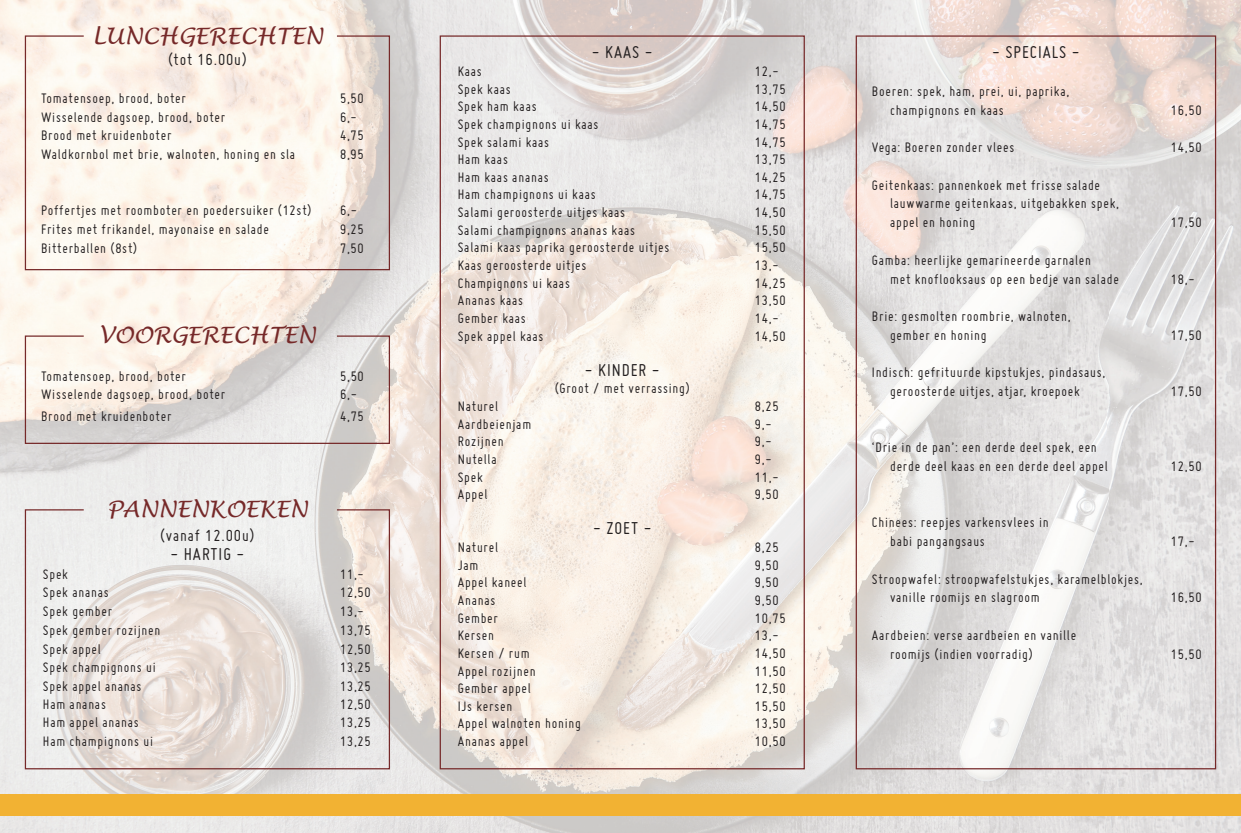
<style>
.page{position:relative;width:1241px;height:833px;background:#fff}
.page>*{position:absolute;margin:0;border:0;box-sizing:border-box;transform-origin:0 0}
.t1{font:italic 22.5px "Lucida Handwriting";color:#762929}
.t2{font:18.75px "Miso";letter-spacing:.05em;color:#231f20}
.t3{font:17.5px "Miso";letter-spacing:.05em;color:#231f20}
.t4{font:15px/18.8px "Miso";letter-spacing:.05em;color:#231f20}
</style>
<div class="page">
<img style="left:0;top:0;width:1240px;height:833px">
<svg style="left:24px;top:335px;width:366px;height:109px;background:#e6e0db"></svg>
<svg style="left:24px;top:35px;width:366px;height:236px"></svg>
<svg style="left:24px;top:508px;width:366px;height:262px;background:#e6e0dc"></svg>
<div style="left:0;top:794px;width:1240px;height:21px;background:#f2b233"></div>
<h1 class="t1" style="left:92px;top:22px;width:233px">LUNCHGERECHTEN</h1>
<p class="t3" style="left:168px;top:50px;width:80px">(tot 16.00u)</p>
<p class="t4" style="left:41px;top:88px;width:146px">Tomatensoep, brood, boter</p>
<p class="t4" style="left:340px;top:88px;width:25px">5,50</p>
<p class="t4" style="left:41px;top:107px;width:186px">Wisselende dagsoep, brood, boter</p>
<p class="t4" style="left:340px;top:107px;width:18px">6,-</p>
<p class="t4" style="left:41px;top:126px;width:132px">Brood met kruidenboter</p>
<p class="t4" style="left:340px;top:126px;width:25px">4,75</p>
<p class="t4" style="left:41px;top:145px;width:255px">Waldkornbol met brie, walnoten, honing en sla</p>
<p class="t4" style="left:340px;top:145px;width:25px">8,95</p>
<p class="t4" style="left:41px;top:201px;width:272px">Poffertjes met roomboter en poedersuiker (12st)</p>
<p class="t4" style="left:340px;top:201px;width:18px">6,-</p>
<p class="t4" style="left:41px;top:220px;width:229px">Frites met frikandel, mayonaise en salade</p>
<p class="t4" style="left:340px;top:220px;width:25px">9,25</p>
<p class="t4" style="left:41px;top:238px;width:98px">Bitterballen (8st)</p>
<p class="t4" style="left:340px;top:238px;width:25px">7,50</p>
<h1 class="t1" style="left:99px;top:322px;width:218px">VOORGERECHTEN</h1>
<p class="t4" style="left:41px;top:366px;width:146px">Tomatensoep, brood, boter</p>
<p class="t4" style="left:340px;top:366px;width:25px">5,50</p>
<p class="t4" style="left:41px;top:385px;width:186px">Wisselende dagsoep, brood, boter</p>
<p class="t4" style="left:340px;top:385px;width:18px">6,-</p>
<p class="t4" style="left:41px;top:406px;width:132px">Brood met kruidenboter</p>
<p class="t4" style="left:340px;top:406px;width:25px">4,75</p>
<h1 class="t1" style="left:107px;top:496px;width:202px">PANNENKOEKEN</h1>
<p class="t3" style="left:160px;top:526px;width:96px">(vanaf 12.00u)</p>
<p class="t2" style="left:170px;top:543px;width:75px">- HARTIG -</p>
<p class="t4" style="left:43px;top:564px;width:27px">Spek</p>
<p class="t4" style="left:340px;top:564px;width:25px">11,-</p>
<p class="t4" style="left:43px;top:583px;width:67px">Spek ananas</p>
<p class="t4" style="left:340px;top:583px;width:32px">12,50</p>
<p class="t4" style="left:43px;top:601px;width:71px">Spek gember</p>
<p class="t4" style="left:340px;top:601px;width:25px">13,-</p>
<p class="t4" style="left:43px;top:620px;width:119px">Spek gember rozijnen</p>
<p class="t4" style="left:340px;top:620px;width:32px">13,75</p>
<p class="t4" style="left:43px;top:639px;width:59px">Spek appel</p>
<p class="t4" style="left:340px;top:639px;width:32px">12,50</p>
<p class="t4" style="left:43px;top:658px;width:114px">Spek champignons ui</p>
<p class="t4" style="left:340px;top:658px;width:32px">13,25</p>
<p class="t4" style="left:43px;top:676px;width:100px">Spek appel ananas</p>
<p class="t4" style="left:340px;top:676px;width:32px">13,25</p>
<p class="t4" style="left:43px;top:694px;width:64px">Ham ananas</p>
<p class="t4" style="left:340px;top:694px;width:32px">12,50</p>
<p class="t4" style="left:43px;top:713px;width:97px">Ham appel ananas</p>
<p class="t4" style="left:340px;top:713px;width:32px">13,25</p>
<p class="t4" style="left:43px;top:731px;width:112px">Ham champignons ui</p>
<p class="t4" style="left:340px;top:731px;width:32px">13,25</p>
<p class="t2" style="left:592px;top:42px;width:62px">- KAAS -</p>
<p class="t4" style="left:458px;top:62px;width:26px">Kaas</p>
<p class="t4" style="left:754px;top:62px;width:25px">12,-</p>
<p class="t4" style="left:458px;top:79px;width:54px">Spek kaas</p>
<p class="t4" style="left:754px;top:79px;width:32px">13,75</p>
<p class="t4" style="left:458px;top:97px;width:80px">Spek ham kaas</p>
<p class="t4" style="left:754px;top:97px;width:32px">14,50</p>
<p class="t4" style="left:458px;top:115px;width:142px">Spek champignons ui kaas</p>
<p class="t4" style="left:754px;top:115px;width:32px">14,75</p>
<p class="t4" style="left:458px;top:132px;width:93px">Spek salami kaas</p>
<p class="t4" style="left:754px;top:132px;width:32px">14,75</p>
<p class="t4" style="left:458px;top:150px;width:52px">Ham kaas</p>
<p class="t4" style="left:754px;top:150px;width:32px">13,75</p>
<p class="t4" style="left:458px;top:167px;width:92px">Ham kaas ananas</p>
<p class="t4" style="left:754px;top:167px;width:32px">14,25</p>
<p class="t4" style="left:458px;top:185px;width:139px">Ham champignons ui kaas</p>
<p class="t4" style="left:754px;top:185px;width:32px">14,75</p>
<p class="t4" style="left:458px;top:203px;width:169px">Salami geroosterde uitjes kaas</p>
<p class="t4" style="left:754px;top:203px;width:32px">14,50</p>
<p class="t4" style="left:458px;top:220px;width:179px">Salami champignons ananas kaas</p>
<p class="t4" style="left:754px;top:220px;width:32px">15,50</p>
<p class="t4" style="left:458px;top:238px;width:213px">Salami kaas paprika geroosterde uitjes</p>
<p class="t4" style="left:754px;top:238px;width:32px">15,50</p>
<p class="t4" style="left:458px;top:256px;width:130px">Kaas geroosterde uitjes</p>
<p class="t4" style="left:754px;top:256px;width:25px">13,-</p>
<p class="t4" style="left:458px;top:273px;width:114px">Champignons ui kaas</p>
<p class="t4" style="left:754px;top:273px;width:32px">14,25</p>
<p class="t4" style="left:458px;top:291px;width:67px">Ananas kaas</p>
<p class="t4" style="left:754px;top:291px;width:32px">13,50</p>
<p class="t4" style="left:458px;top:308px;width:69px">Gember kaas</p>
<p class="t4" style="left:754px;top:308px;width:25px">14,-</p>
<p class="t4" style="left:458px;top:326px;width:87px">Spek appel kaas</p>
<p class="t4" style="left:754px;top:326px;width:32px">14,50</p>
<p class="t2" style="left:585px;top:359px;width:76px">- KINDER -</p>
<p class="t4" style="left:554px;top:379px;width:136px">(Groot / met verrassing)</p>
<p class="t4" style="left:458px;top:397px;width:42px">Naturel</p>
<p class="t4" style="left:754px;top:397px;width:25px">8,25</p>
<p class="t4" style="left:458px;top:414px;width:75px">Aardbeienjam</p>
<p class="t4" style="left:754px;top:414px;width:18px">9,-</p>
<p class="t4" style="left:458px;top:432px;width:47px">Rozijnen</p>
<p class="t4" style="left:754px;top:432px;width:18px">9,-</p>
<p class="t4" style="left:458px;top:449px;width:40px">Nutella</p>
<p class="t4" style="left:754px;top:449px;width:18px">9,-</p>
<p class="t4" style="left:458px;top:467px;width:27px">Spek</p>
<p class="t4" style="left:754px;top:467px;width:25px">11,-</p>
<p class="t4" style="left:458px;top:485px;width:31px">Appel</p>
<p class="t4" style="left:754px;top:485px;width:25px">9,50</p>
<p class="t2" style="left:593px;top:518px;width:60px">- ZOET -</p>
<p class="t4" style="left:458px;top:538px;width:42px">Naturel</p>
<p class="t4" style="left:754px;top:538px;width:25px">8,25</p>
<p class="t4" style="left:458px;top:555px;width:22px">Jam</p>
<p class="t4" style="left:754px;top:555px;width:25px">9,50</p>
<p class="t4" style="left:458px;top:573px;width:70px">Appel kaneel</p>
<p class="t4" style="left:754px;top:573px;width:25px">9,50</p>
<p class="t4" style="left:458px;top:590px;width:39px">Ananas</p>
<p class="t4" style="left:754px;top:590px;width:25px">9,50</p>
<p class="t4" style="left:458px;top:608px;width:42px">Gember</p>
<p class="t4" style="left:754px;top:608px;width:32px">10,75</p>
<p class="t4" style="left:458px;top:626px;width:38px">Kersen</p>
<p class="t4" style="left:754px;top:626px;width:25px">13,-</p>
<p class="t4" style="left:458px;top:643px;width:73px">Kersen / rum</p>
<p class="t4" style="left:754px;top:643px;width:32px">14,50</p>
<p class="t4" style="left:458px;top:661px;width:79px">Appel rozijnen</p>
<p class="t4" style="left:754px;top:661px;width:32px">11,50</p>
<p class="t4" style="left:458px;top:679px;width:74px">Gember appel</p>
<p class="t4" style="left:754px;top:679px;width:32px">12,50</p>
<p class="t4" style="left:458px;top:696px;width:56px">IJs kersen</p>
<p class="t4" style="left:754px;top:696px;width:32px">15,50</p>
<p class="t4" style="left:458px;top:714px;width:125px">Appel walnoten honing</p>
<p class="t4" style="left:754px;top:714px;width:32px">13,50</p>
<p class="t4" style="left:458px;top:731px;width:72px">Ananas appel</p>
<p class="t4" style="left:754px;top:731px;width:32px">10,50</p>
<p class="t2" style="left:992px;top:42px;width:89px">- SPECIALS -</p>
<p class="t4" style="left:890px;top:82px;width:181px;text-indent:-18px">Boeren: spek, ham, prei, ui, paprika, champignons en kaas</p>
<p class="t4" style="left:1170px;top:100px;width:32px">16,50</p>
<p class="t4" style="left:871px;top:138px;width:144px">Vega: Boeren zonder vlees</p>
<p class="t4" style="left:1170px;top:138px;width:32px">14,50</p>
<p class="t4" style="left:890px;top:175px;width:230px;text-indent:-18px">Geitenkaas: pannenkoek met frisse salade lauwwarme geitenkaas, uitgebakken spek, appel en honing</p>
<p class="t4" style="left:1170px;top:213px;width:32px">17,50</p>
<p class="t4" style="left:890px;top:250px;width:230px;text-indent:-18px">Gamba: heerlijke gemarineerde garnalen<br>met knoflooksaus op een bedje van salade</p>
<p class="t4" style="left:890px;top:307px;width:182px;text-indent:-18px">Brie: gesmolten roombrie, walnoten, gember en honing</p>
<p class="t4" style="left:871px;top:363px;width:235px;text-align:center">Indisch: gefrituurde kipstukjes, pindasaus, geroosterde uitjes, atjar, kroepoek</p>
<p class="t4" style="left:890px;top:438px;width:219px;text-indent:-18px">‘Drie in de pan’: een derde deel spek, een derde deel kaas en een derde deel appel</p>
<p class="t4" style="left:890px;top:513px;width:160px;text-indent:-18px">Chinees: reepjes varkensvlees in babi pangangsaus</p>
<p class="t4" style="left:890px;top:569px;width:254px;text-indent:-18px">Stroopwafel: stroopwafelstukjes, karamelblokjes, vanille roomijs en slagroom</p>
<p class="t4" style="left:890px;top:625px;width:188px;text-indent:-18px">Aardbeien: verse aardbeien en vanille roomijs (indien voorradig)</p>
<p class="t4" style="left:1170px;top:269px;width:25px">18,-</p>
<p class="t4" style="left:1170px;top:325px;width:32px">17,50</p>
<p class="t4" style="left:1170px;top:382px;width:32px">17,50</p>
<p class="t4" style="left:1170px;top:457px;width:32px">12,50</p>
<p class="t4" style="left:1170px;top:532px;width:25px">17,-</p>
<p class="t4" style="left:1170px;top:588px;width:32px">16,50</p>
<p class="t4" style="left:1170px;top:644px;width:32px">15,50</p>
</div>
